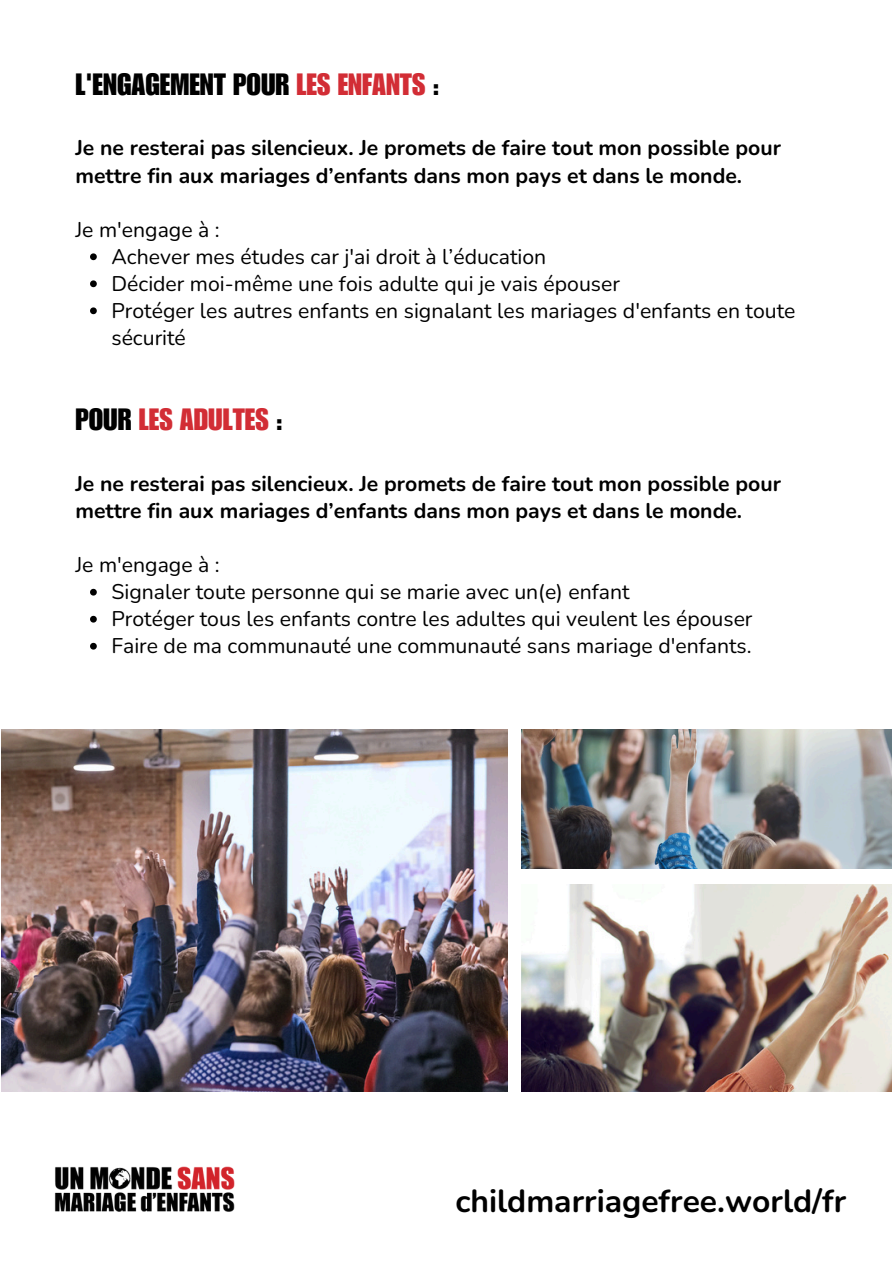
<style>
.page{position:relative;width:894px;height:1264px;background:#fff}
.page>*{position:absolute;margin:0;border:0;box-sizing:border-box;transform-origin:0 0}
.t1{font:700 31.8px "Nunito";color:#000}
.t2{font:30px "Impact LT Std";color:#000}
.t3{font:30px "Impact LT Std";color:#d22d35}
.t4{font:21.15px/27px "Nunito";color:#000}
.t5{font:700 21.15px/27px "Nunito";color:#000}
.s1{color:#d22d35}
.s2{color:#000}
</style>
<div class="page">
<img style="left:1px;top:729px;width:506px;height:362px">
<img style="left:521px;top:884px;width:370px;height:207px">
<img style="left:521px;top:729px;width:370px;height:140px">
<svg style="left:90px;top:253px;width:7px;height:7px"></svg>
<svg style="left:90px;top:280px;width:7px;height:7px"></svg>
<svg style="left:90px;top:307px;width:7px;height:7px"></svg>
<svg style="left:90px;top:589px;width:7px;height:6px"></svg>
<svg style="left:90px;top:616px;width:7px;height:6px"></svg>
<svg style="left:90px;top:643px;width:7px;height:6px"></svg>
<img style="left:54px;top:1166px;width:181px;height:46px">
<p class="t2" style="left:75px;top:73px;width:366px">L'ENGAGEMENT POUR <span class="s1">LES ENFANTS</span> :</p>
<p class="t5" style="left:75px;top:135px;width:707px">Je ne resterai pas silencieux. Je promets de faire tout mon possible pour mettre fin aux mariages d’enfants dans mon pays et dans le monde.</p>
<p class="t4" style="left:75px;top:216px;width:146px">Je m'engage à :</p>
<h1 class="t4" style="left:111px;top:243px;width:436px">Achever mes études car j'ai droit à l’éducation</h1>
<h3 class="t4" style="left:111px;top:270px;width:510px">Décider moi-même une fois adulte qui je vais épouser</h3>
<p class="t4" style="left:111px;top:297px;width:685px">Protéger les autres enfants en signalant les mariages d'enfants en toute sécurité</p>
<p class="t3" style="left:75px;top:408px;width:209px"><span class="s2">POUR</span> LES ADULTES <span class="s2">:</span></p>
<p class="t5" style="left:75px;top:470px;width:707px">Je ne resterai pas silencieux. Je promets de faire tout mon possible pour mettre fin aux mariages d’enfants dans mon pays et dans le monde.</p>
<p class="t4" style="left:75px;top:551px;width:146px">Je m'engage à :</p>
<p class="t4" style="left:111px;top:578px;width:519px">Signaler toute personne qui se marie avec un(e) enfant</p>
<p class="t4" style="left:111px;top:605px;width:642px">Protéger tous les enfants contre les adultes qui veulent les épouser</p>
<p class="t4" style="left:111px;top:632px;width:641px">Faire de ma communauté une communauté sans mariage d'enfants.</p>
<h2 class="t1" style="left:455px;top:1179px;width:392px">childmarriagefree.world/fr</h2>
</div>
